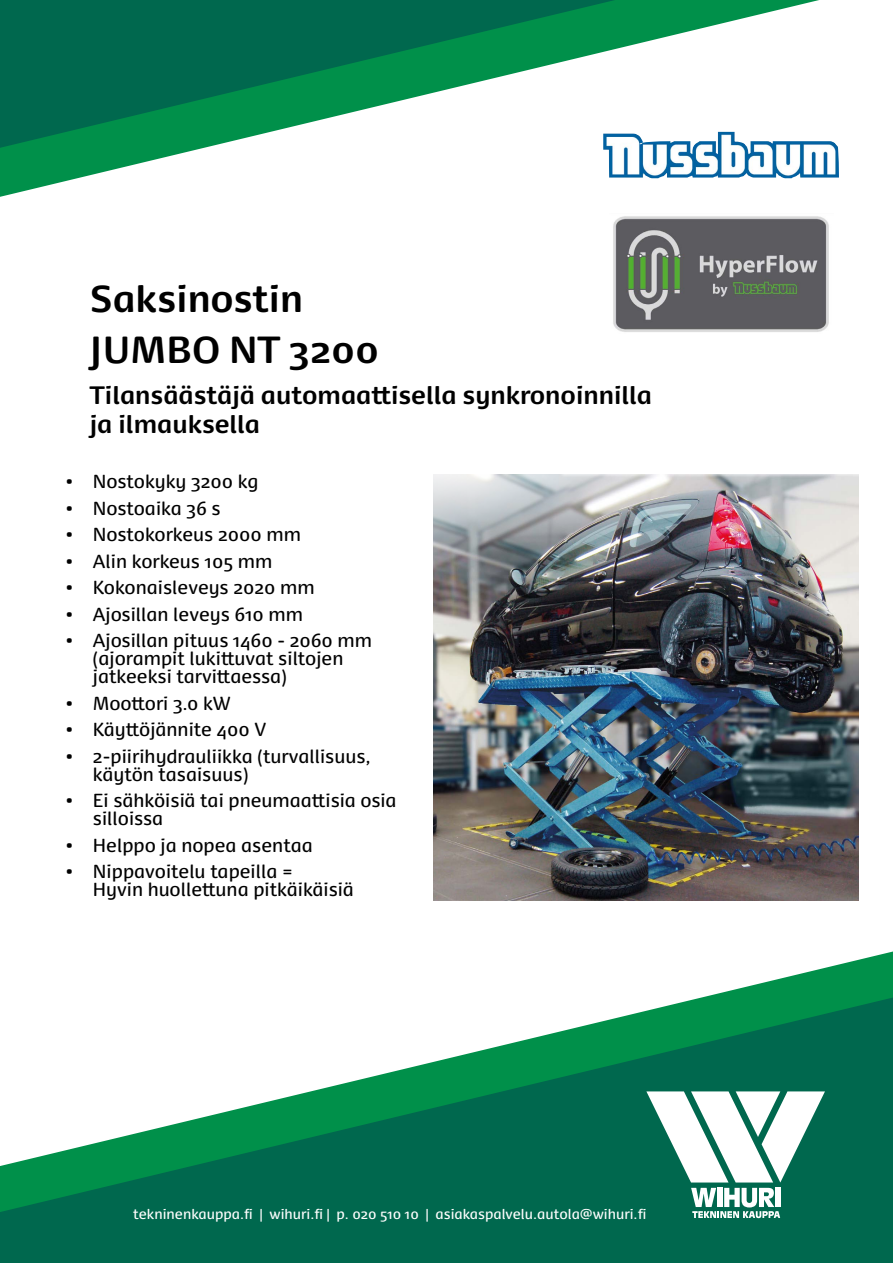
<style>
.page{position:relative;width:893px;height:1263px;background:#fff}
.page>*{position:absolute;margin:0;border:0;box-sizing:border-box;transform-origin:0 0}
.t1{font:700 36px "Dancer Pro";color:#000}
.t2{font:700 24px/28.8px "Dancer Pro";color:#000}
.t3{font:18px/18px "Dancer Pro";color:#000}
.t4{font:13.5px "Dancer Pro";color:#fff}
</style>
<div class="page">
<svg style="left:0;top:163px;width:792px;height:34px"></svg>
<svg style="left:0;top:79px;width:735px;height:84px"></svg>
<svg style="left:0;top:0;width:819px;height:79px;fill:#00684e"></svg>
<svg style="left:750px;top:951px;width:143px;height:35px"></svg>
<svg style="left:312px;top:986px;width:581px;height:105px"></svg>
<svg style="left:0;top:1091px;width:893px;height:172px;background:#167a5d"></svg>
<svg style="left:646px;top:1091px;width:179px;height:91px"></svg>
<svg style="left:691px;top:1188px;width:89px;height:30px"></svg>
<img style="left:434px;top:475px;width:424px;height:426px">
<img style="left:603px;top:132px;width:236px;height:46px">
<img style="left:613px;top:216px;width:216px;height:116px">
<h1 class="t1" style="left:90px;top:273px;width:214px">Saksinostin</h1>
<h1 class="t1" style="left:90px;top:323px;width:291px">JUMBO NT 3200</h1>
<h2 class="t2" style="left:90px;top:380px;width:564px">Tilansäästäjä automaattisella synkronoinnilla ja ilmauksella</h2>
<p class="t3" style="left:66px;top:472px;width:194px">• Nostokyky 3200 kg</p>
<p class="t3" style="left:66px;top:498px;width:156px">• Nostoaika 36 s</p>
<p class="t3" style="left:66px;top:525px;width:237px">• Nostokorkeus 2000 mm</p>
<p class="t3" style="left:66px;top:551px;width:208px">• Alin korkeus 105 mm</p>
<p class="t3" style="left:66px;top:578px;width:250px">• Kokonaisleveys 2020 mm</p>
<p class="t3" style="left:66px;top:604px;width:239px">• Ajosillan leveys 610 mm</p>
<p class="t3" style="left:93px;top:631px;width:281px;text-indent:-27px">• Ajosillan pituus 1460 - 2060 mm (ajorampit lukittuvat siltojen jatkeeksi tarvittaessa)</p>
<p class="t3" style="left:66px;top:693px;width:166px">• Moottori 3.0 kW</p>
<p class="t3" style="left:66px;top:720px;width:202px">• Käyttöjännite 400 V</p>
<p class="t3" style="left:93px;top:746px;width:279px;text-indent:-27px">• 2-piirihydrauliikka (turvallisuus, käytön tasaisuus)</p>
<p class="t3" style="left:93px;top:791px;width:305px;text-indent:-27px">• Ei sähköisiä tai pneumaattisia osia silloissa</p>
<p class="t3" style="left:66px;top:835px;width:248px">• Helppo ja nopea asentaa</p>
<p class="t3" style="left:93px;top:862px;width:263px;text-indent:-27px">• Nippavoitelu tapeilla =<br>Hyvin huollettuna pitkäikäisiä</p>
<p class="t4" style="left:133px;top:1205px;width:515px">tekninenkauppa.fi | wihuri.fi | p. 020 510 10 | asiakaspalvelu.autola@wihuri.fi</p>
</div>
